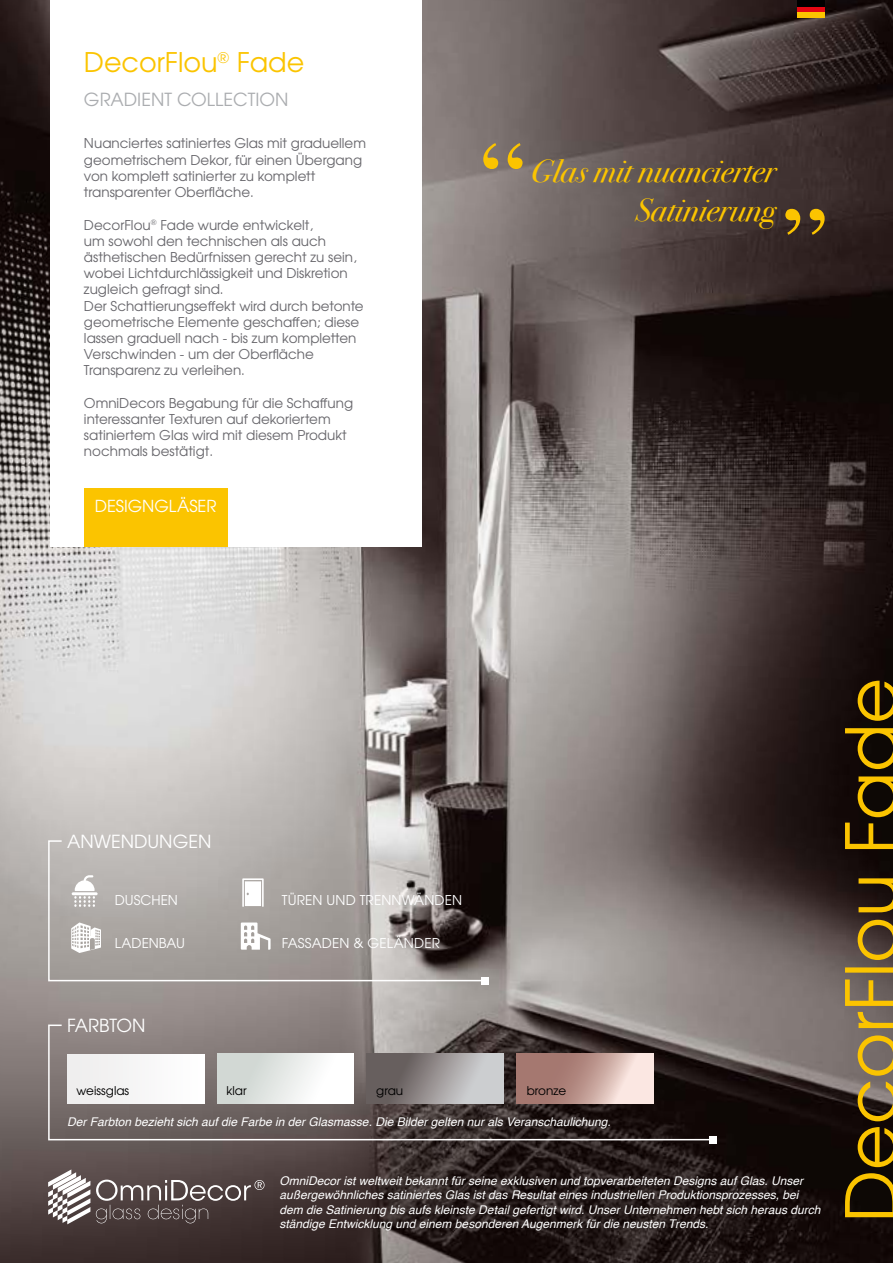
<style>
.page{position:relative;width:893px;height:1263px;background:#fff}
.page>*{position:absolute;margin:0;border:0;box-sizing:border-box;transform-origin:0 0}
.t1{font:italic 32.4px/38.8px "Bodoni Svty Two ITCTT";color:#fbc400;text-align:right}
.t2{font:27px "Te X Gyre Adventor";color:#fbc400}
.t3{font:18px "Te X Gyre Adventor";color:#fff}
.t4{font:18px "Te X Gyre Adventor";color:#abadb0}
.t5{font:16.5px "Te X Gyre Adventor";color:#fff}
.t6{font:13.5px/16.2px "Te X Gyre Adventor";color:#68676c}
.t7{font:13.5px "Te X Gyre Adventor";letter-spacing:.015em;color:#fff}
.t8{font:italic 12px/14.4px "Helvetica";color:#fff}
.t9{font:12px "Te X Gyre Adventor";color:#000}
</style>
<div class="page">
<img style="left:0;top:0;width:893px;height:1263px">
<svg style="left:845px;top:681px;width:48px;height:536px;background:#5b481d"></svg>
<svg style="left:483px;top:143px;width:40px;height:26px"></svg>
<svg style="left:785px;top:209px;width:40px;height:26px"></svg>
<div style="left:797px;top:0;width:28px;height:7px;background:#000"></div>
<div style="left:797px;top:7px;width:28px;height:5px;background:#e40712"></div>
<div style="left:797px;top:12px;width:28px;height:6px;background:#fbc400"></div>
<svg style="left:48px;top:1169px;width:42px;height:55px"></svg>
<svg style="left:96px;top:1179px;width:169px;height:44px;background:#625655"></svg>
<svg style="left:47px;top:839px;width:440px;height:143px;background:#9e9895"></svg>
<div style="left:481px;top:977px;width:8px;height:7px;background:#fff"></div>
<svg style="left:242px;top:878px;width:22px;height:29px"></svg>
<hr style="left:72px;top:892px;width:26px;height:3px;background:#fff">
<svg style="left:74px;top:875px;width:21px;height:32px"></svg>
<svg style="left:241px;top:922px;width:30px;height:28px"></svg>
<svg style="left:71px;top:922px;width:30px;height:31px"></svg>
<svg style="left:47px;top:1024px;width:668px;height:117px;background:#615856"></svg>
<div style="left:709px;top:1136px;width:8px;height:7px;background:#fff"></div>
<div style="left:67px;top:1054px;width:137px;height:49px;background:#f6f5f5"></div>
<div style="left:217px;top:1054px;width:137px;height:49px;background:linear-gradient(to right,#cad1cc,#fff)"></div>
<svg style="left:367px;top:1054px;width:137px;height:49px;background:#989495"></svg>
<svg style="left:517px;top:1054px;width:137px;height:49px;background:#c6a39c"></svg>
<div style="left:50px;top:0;width:371px;height:547px;background:#fff"></div>
<div style="left:84px;top:488px;width:143px;height:59px;background:#fbc400"></div>
<h2 class="t2" style="left:84px;top:41px;width:222px">DecorFlou<sup>®</sup> Fade</h2>
<h3 class="t4" style="left:84px;top:85px;width:206px">GRADIENT COLLECTION</h3>
<p class="t6" style="left:84px;top:135px;width:284px">Nuanciertes satiniertes Glas mit graduellem geometrischem Dekor, für einen Übergang von komplett satinierter zu komplett transparenter Oberfläche.</p>
<p class="t6" style="left:84px;top:216px;width:281px">DecorFlou<sup>®</sup> Fade wurde entwickelt,<br>um sowohl den technischen als auch ästhetischen Bedürfnissen gerecht zu sein, wobei Lichtdurchlässigkeit und Diskretion zugleich gefragt sind.<br>Der Schattierungseffekt wird durch betonte geometrische Elemente geschaffen; diese lassen graduell nach - bis zum kompletten Verschwinden - um der Oberfläche Transparenz zu verleihen.</p>
<p class="t6" style="left:84px;top:394px;width:271px">OmniDecors Begabung für die Schaffung interessanter Texturen auf dekoriertem satiniertem Glas wird mit diesem Produkt nochmals bestätigt.</p>
<p class="t5" style="left:95px;top:492px;width:123px">DESIGNGLÄSER</p>
<h1 class="t1" style="left:531px;top:150px;width:246px">Glas mit nuancierter<br>Satinierung</h1>
<h3 class="t3" style="left:67px;top:827px;width:146px">ANWENDUNGEN</h3>
<p class="t7" style="left:115px;top:889px;width:65px">DUSCHEN</p>
<p class="t7" style="left:282px;top:889px;width:182px">TÜREN UND TRENNWÄNDEN</p>
<p class="t7" style="left:115px;top:932px;width:72px">LADENBAU</p>
<p class="t7" style="left:282px;top:932px;width:160px">FASSADEN &amp; GELÄNDER</p>
<h3 class="t3" style="left:67px;top:1011px;width:80px">FARBTON</h3>
<p class="t9" style="left:77px;top:1081px;width:54px">weissglas</p>
<p class="t9" style="left:226px;top:1081px;width:22px">klar</p>
<p class="t9" style="left:376px;top:1081px;width:28px">grau</p>
<p class="t9" style="left:527px;top:1081px;width:41px">bronze</p>
<p class="t8" style="left:67px;top:1115px;width:545px">Der Farbton bezieht sich auf die Farbe in der Glasmasse. Die Bilder gelten nur als Veranschaulichung.</p>
<p class="t8" style="left:280px;top:1174px;width:542px">OmniDecor ist weltweit bekannt für seine exklusiven und topverarbeiteten Designs auf Glas. Unser außergewöhnliches satiniertes Glas ist das Resultat eines industriellen Produktionsprozesses, bei dem die Satinierung bis aufs kleinste Detail gefertigt wird. Unser Unternehmen hebt sich heraus durch ständige Entwicklung und einem besonderen Augenmerk für die neusten Trends.</p>
</div>
